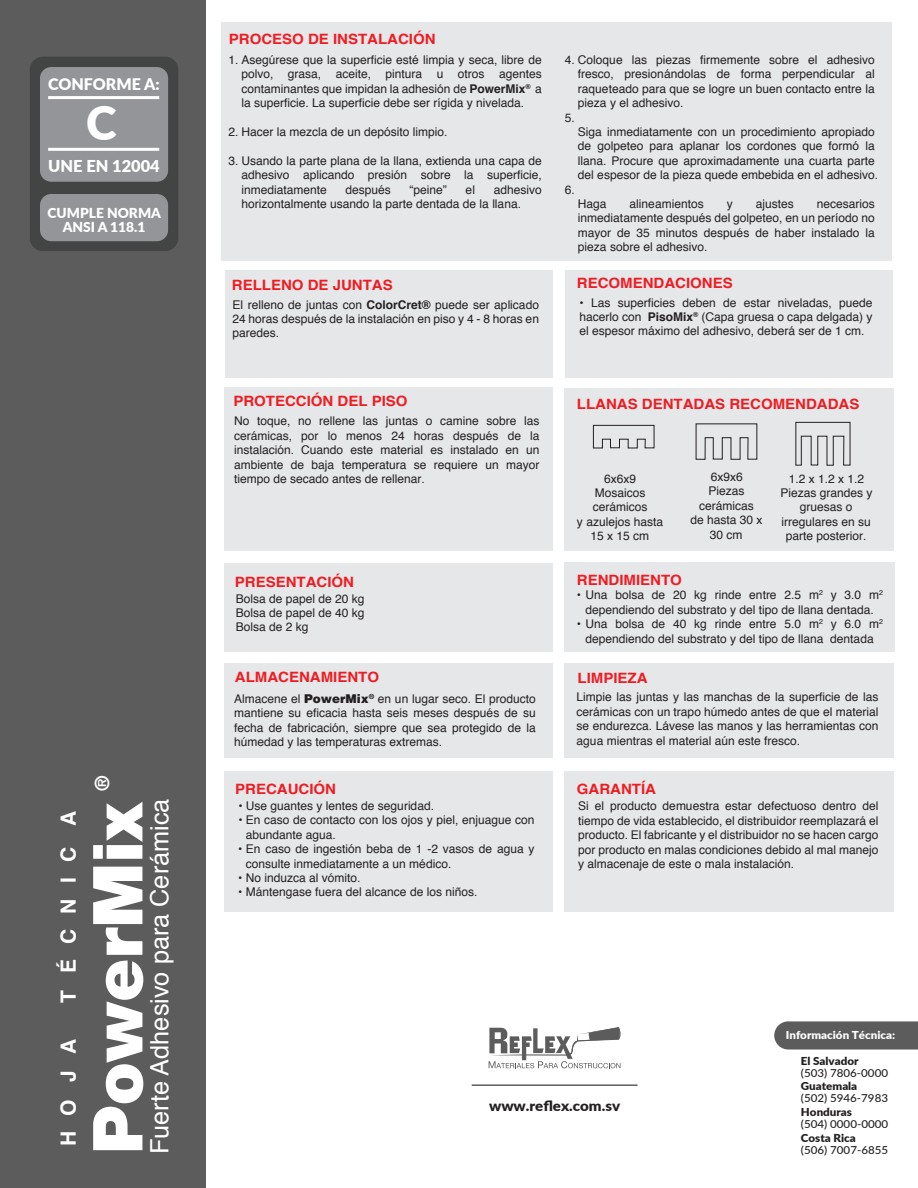
<style>
.page{position:relative;width:918px;height:1188px;background:#fff}
.page>*{position:absolute;margin:0;border:0;box-sizing:border-box;transform-origin:0 0}
.t1{font:900 69px "Helvetica Neue";color:#fff}
.t2{font:900 46.5px "Lato";color:#fff}
.t3{font:25.35px "Helvetica";color:#fff}
.t4{font:700 21px "Helvetica";letter-spacing:.73em;color:#fff}
.t5{font:900 19.5px "Helvetica";color:#fff}
.t6{font:900 16.35px "Lato";color:#fff}
.t7{font:900 16.05px "Lato";color:#fff}
.t8{font:700 14.25px "Helvetica";color:#ee1d23;scale:1.06 1}
.t9{font:900 14.25px "Lato";color:#231f20;scale:1.06 1}
.t10{font:900 13.8px/14.7px "Lato";color:#fff;text-align:center}
.t11{font:12px/14.4px "Helvetica";color:#231f20;text-align:justify}
.t12{font:500 10.95px "Lato";color:#231f20;scale:1.06 1}
.t13{font:900 10.95px "Lato";color:#231f20;scale:1.06 1}
.t14{font:900 10.95px "Lato";color:#fff;scale:1.06 1}
.s1{font-weight:700}
.s2{font-weight:900;font-size:12.15px}
</style>
<div class="page">
<div style="left:0;top:0;width:205px;height:1188px;background:#5c5c5c"></div>
<div style="left:30px;top:57px;width:148px;height:194px;background:#434444;border-radius:13px"></div>
<div style="left:40px;top:67px;width:128px;height:115px;background:#939598;border-radius:11px"></div>
<div style="left:40px;top:194px;width:128px;height:47px;background:#939598;border-radius:11px"></div>
<hr style="left:48px;top:96px;width:111px;height:3px;background:#fff">
<hr style="left:48px;top:148px;width:111px;height:3px;background:#fff">
<div style="left:221px;top:22px;width:671px;height:239px;background:#e6e7e9"></div>
<div style="left:565px;top:270px;width:328px;height:107px;background:#e6e7e9"></div>
<div style="left:225px;top:270px;width:327px;height:107px;background:#e6e7e9"></div>
<div style="left:224px;top:564px;width:329px;height:88px;background:#e6e7e9"></div>
<div style="left:565px;top:563px;width:330px;height:89px;background:#e6e7e9"></div>
<div style="left:224px;top:387px;width:329px;height:163px;background:#e6e7e9"></div>
<div style="left:564px;top:388px;width:330px;height:162px;background:#e6e7e9"></div>
<div style="left:565px;top:663px;width:329px;height:94px;background:#e6e7e9"></div>
<div style="left:224px;top:663px;width:329px;height:94px;background:#e6e7e9"></div>
<div style="left:224px;top:771px;width:329px;height:140px;background:#e6e7e9"></div>
<div style="left:565px;top:771px;width:329px;height:140px;background:#e6e7e9"></div>
<svg style="left:593px;top:425px;width:62px;height:24px"></svg>
<svg style="left:695px;top:423px;width:63px;height:37px"></svg>
<svg style="left:795px;top:422px;width:56px;height:44px"></svg>
<svg style="left:489px;top:1027px;width:132px;height:41px"></svg>
<hr style="left:472px;top:1084px;width:166px;height:2px;background:#5c5c5c">
<svg style="left:774px;top:1021px;width:144px;height:29px;background:#646464"></svg>
<h3 class="t7" style="left:48px;top:72px;width:113px">CONFORME A:</h3>
<h2 class="t2" style="left:86px;top:88px;width:32px">C</h2>
<h3 class="t6" style="left:48px;top:154px;width:113px">UNE EN 12004</h3>
<p class="t10" style="left:48px;top:205px;width:115px">CUMPLE NORMA<br>ANSI A 118.1</p>
<h3 class="t5" style="left:89px;top:791px;width:17px;rotate:-90deg">®</h3>
<h3 class="t4" style="left:51px;top:1003px;width:193px;rotate:-90deg">TÉCNIC A</h3>
<h1 class="t1" style="left:77px;top:1154px;width:355px;rotate:-90deg">PowerMix</h1>
<h3 class="t3" style="left:140px;top:1154px;width:357px;rotate:-90deg">Fuerte Adhesivo para Cerámica</h3>
<h3 class="t4" style="left:51px;top:1146px;width:109px;rotate:-90deg">HOJA</h3>
<p class="t8" style="left:229px;top:28px;width:196px">PROCESO DE INSTALACIÓN</p>
<p class="t11" style="left:241px;top:53px;width:302px;text-indent:-13px">1. Asegúrese que la superficie esté limpia y seca, libre de polvo, grasa, aceite, pintura u otros agentes contaminantes que impidan la adhesión de <span class="s1">PowerMix</span><sup>®</sup> a la superficie. La superficie debe ser rígida y nivelada.</p>
<p class="t11" style="left:229px;top:125px;width:220px">2. Hacer la mezcla de un depósito limpio.</p>
<p class="t11" style="left:241px;top:154px;width:302px;text-indent:-13px">3. Usando la parte plana de la llana, extienda una capa de adhesivo aplicando presión sobre la superficie, inmediatamente</p>
<p class="t11" style="left:346px;top:182px;width:47px">después</p>
<p class="t11" style="left:410px;top:182px;width:39px">“peine”</p>
<p class="t11" style="left:466px;top:182px;width:11px">el</p>
<p class="t11" style="left:241px;top:182px;width:302px;text-indent:252px">adhesivo horizontalmente usando la parte dentada de la llana.</p>
<p class="t11" style="left:578px;top:53px;width:298px;text-indent:-13px">4. Coloque las piezas firmemente sobre el adhesivo fresco, presionándolas de forma perpendicular al raqueteado para que se logre un buen contacto entre la pieza y el adhesivo.</p>
<p class="t11" style="left:578px;top:125px;width:302px;text-align:left">Siga inmediatamente con un procedimiento apropiado de golpeteo para aplanar los cordones que formó la llana. Procure que aproximadamente una cuarta parte del espesor de la pieza quede embebida en el adhesivo.</p>
<p class="t11" style="left:578px;top:197px;width:30px">Haga</p>
<p class="t11" style="left:630px;top:197px;width:76px">alineamientos</p>
<p class="t11" style="left:727px;top:197px;width:7px">y</p>
<p class="t11" style="left:756px;top:197px;width:40px">ajustes</p>
<p class="t11" style="left:565px;top:110px;width:12px">5.</p>
<p class="t11" style="left:565px;top:182px;width:12px">6.</p>
<p class="t11" style="left:578px;top:197px;width:298px;text-indent:239px">necesarios inmediatamente después del golpeteo, en un período no mayor de 35 minutos después de haber instalado la pieza sobre el adhesivo.</p>
<p class="t8" style="left:232px;top:274px;width:153px">RELLENO DE JUNTAS</p>
<p class="t8" style="left:577px;top:272px;width:149px">RECOMENDACIONES</p>
<p class="t11" style="left:233px;top:297px;width:308px">El relleno de juntas con <span class="s1">ColorCret®</span> puede ser aplicado 24 horas después de la instalación en piso y 4 - 8 horas en paredes.</p>
<p class="t11" style="left:580px;top:296px;width:294px">• Las superficies deben de estar niveladas, puede hacerlo con <span class="s1">PisoMix</span><sup>®</sup> (Capa gruesa o capa delgada) y el espesor máximo del adhesivo, deberá ser de 1 cm.</p>
<p class="t8" style="left:233px;top:390px;width:166px">PROTECCIÓN DEL PISO</p>
<p class="t11" style="left:234px;top:414px;width:307px">No toque, no rellene las juntas o camine sobre las cerámicas, por lo menos 24 horas después de la instalación. Cuando este material es instalado en un ambiente de baja temperatura se requiere un mayor tiempo de secado antes de rellenar.</p>
<p class="t8" style="left:235px;top:570px;width:114px">PRESENTACIÓN</p>
<p class="t11" style="left:236px;top:592px;width:130px">Bolsa de papel de 20 kg Bolsa de papel de 40 kg Bolsa de 2 kg</p>
<p class="t8" style="left:577px;top:392px;width:268px">LLANAS DENTADAS RECOMENDADAS</p>
<p class="t11" style="left:577px;top:471px;width:88px;text-align:center">6x6x9<br>Mosaicos cerámicos<br>y azulejos hasta<br>15 x 15 cm</p>
<p class="t11" style="left:690px;top:470px;width:74px;text-align:center">6x9x6<br>Piezas cerámicas<br>de hasta 30 x<br>30 cm</p>
<p class="t11" style="left:780px;top:471px;width:94px;text-align:center">1.2 x 1.2 x 1.2<br>Piezas grandes y gruesas o irregulares en su parte posterior.</p>
<p class="t8" style="left:577px;top:568px;width:101px">RENDIMIENTO</p>
<p class="t11" style="left:577px;top:588px;width:308px;text-align:center">• Una bolsa de 20 kg rinde entre 2.5 m<sup>2</sup> y 3.0 m<sup>2 </sup>dependiendo del substrato y del tipo de llana dentada.</p>
<p class="t11" style="left:577px;top:617px;width:308px;text-align:center">• Una bolsa de 40 kg rinde entre 5.0 m<sup>2</sup> y 6.0 m<sup>2 </sup>dependiendo del substrato y del tipo de llana dentada</p>
<p class="t8" style="left:235px;top:666px;width:137px">ALMACENAMIENTO</p>
<p class="t11" style="left:234px;top:692px;width:303px">Almacene el <span class="s2">PowerMix</span><sup>®</sup> en un lugar seco. El producto mantiene su eficacia hasta seis meses después de su fecha de fabricación, siempre que sea protegido de la húmedad y las temperaturas extremas.</p>
<p class="t8" style="left:235px;top:777px;width:97px">PRECAUCIÓN</p>
<p class="t8" style="left:577px;top:777px;width:76px">GARANTÍA</p>
<p class="t11" style="left:238px;top:799px;width:197px">• Use guantes y lentes de seguridad.</p>
<p class="t11" style="left:246px;top:813px;width:290px;text-indent:-8px">• En caso de contacto con los ojos y piel, enjuague con abundante agua.</p>
<p class="t11" style="left:246px;top:842px;width:290px;text-indent:-8px">• En caso de ingestión beba de 1 -2 vasos de agua y consulte inmediatamente a un médico.</p>
<p class="t11" style="left:238px;top:871px;width:124px">• No induzca al vómito.</p>
<p class="t11" style="left:238px;top:885px;width:241px">• Mántengase fuera del alcance de los niños.</p>
<p class="t8" style="left:578px;top:666px;width:68px">LIMPIEZA</p>
<p class="t11" style="left:577px;top:690px;width:303px">Limpie las juntas y las manchas de la superficie de las cerámicas con un trapo húmedo antes de que el material se endurezca. Lávese las manos y las herramientas con agua mientras el material aún este fresco.</p>
<p class="t11" style="left:578px;top:799px;width:302px">Si el producto demuestra estar defectuoso dentro del tiempo de vida establecido, el distribuidor reemplazará el producto. El fabricante y el distribuidor no se hacen cargo por producto en malas condiciones debido al mal manejo y almacenaje de este o mala instalación.</p>
<p class="t14" style="left:786px;top:1027px;width:105px">Información Técnica:</p>
<p class="t9" style="left:489px;top:1095px;width:125px">www.reflex.com.sv</p>
<p class="t13" style="left:801px;top:1052px;width:56px">El Salvador</p>
<p class="t12" style="left:801px;top:1065px;width:84px">(503) 7806-0000</p>
<p class="t13" style="left:801px;top:1078px;width:55px">Guatemala</p>
<p class="t12" style="left:801px;top:1090px;width:84px">(502) 5946-7983</p>
<p class="t13" style="left:801px;top:1104px;width:50px">Honduras</p>
<p class="t12" style="left:801px;top:1116px;width:84px">(504) 0000-0000</p>
<p class="t13" style="left:801px;top:1130px;width:53px">Costa Rica</p>
<p class="t12" style="left:801px;top:1142px;width:84px">(506) 7007-6855</p>
</div>
